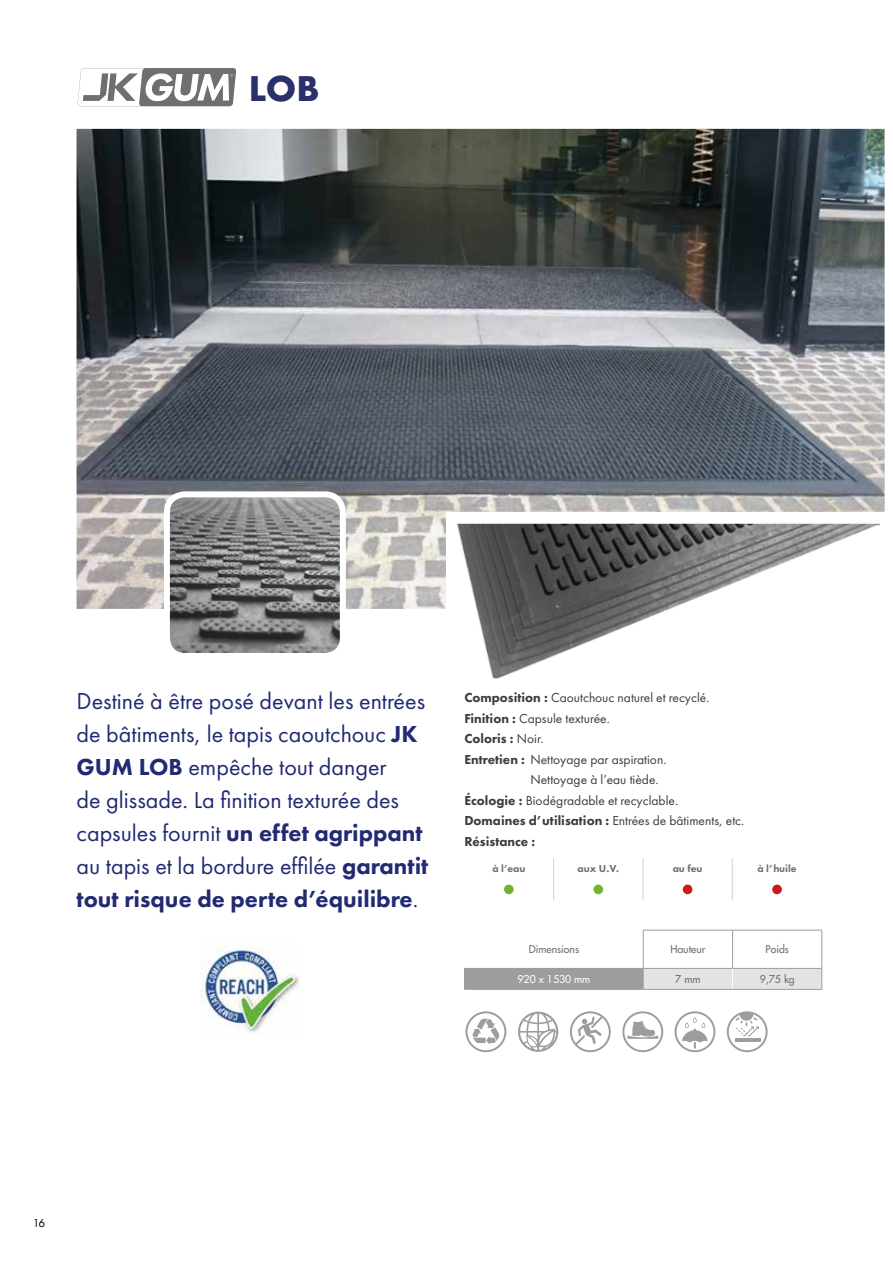
<style>
.page{position:relative;width:893px;height:1263px;background:#fff}
.page>*{position:absolute;margin:0;border:0;box-sizing:border-box;transform-origin:0 0}
.t1{font:700 33px "Futura";color:#29306c}
.t2{font:24px/33px "Futura PT";color:#212a72}
.t3{font:13.5px "Futura PT";color:#3c3c3b}
.t4{font:800 13.5px "Futura PT";color:#3c3c3b}
.t5{font:12px "Futura PT";color:#000}
.t6{font:10.5px "Futura";color:#706f6f}
.t7{font:800 10.5px "Futura PT";color:#706f6f}
.t8{font:10.5px "Futura";color:#fff}
.s1{font-weight:800}
.s2{font-weight:400}
</style>
<div class="page">
<img style="left:77px;top:129px;width:807px;height:480px">
<div style="left:446px;top:513px;width:447px;height:179px;background:#fff"></div>
<svg style="left:504px;top:858px;width:278px;height:42px"></svg>
<div style="left:504px;top:884px;width:10px;height:10px;background:#70b62c;border-radius:50%"></div>
<svg style="left:593px;top:884px;width:10px;height:10px"></svg>
<div style="left:683px;top:884px;width:9px;height:10px;background:#cd171a;border-radius:50%"></div>
<div style="left:772px;top:884px;width:10px;height:10px;background:#cd171a;border-radius:50%"></div>
<div style="left:465px;top:968px;width:178px;height:21px;background:#9d9d9c"></div>
<svg style="left:464px;top:969px;width:1px;height:20px"></svg>
<hr style="left:464px;top:968px;width:179px;height:1px;background:#9d9d9c">
<hr style="left:464px;top:989px;width:179px;height:1px;background:#9d9d9c">
<hr style="left:643px;top:989px;width:89px;height:1px;background:#9d9d9c">
<hr style="left:732px;top:989px;width:90px;height:1px;background:#9d9d9c">
<svg style="left:643px;top:930px;width:179px;height:59px"></svg>
<img style="left:167px;top:494px;width:176px;height:158px">
<div style="left:164px;top:491px;width:182px;height:168px;border:6px solid #fff;border-radius:18px"></div>
<img style="left:443px;top:524px;width:437px;height:155px">
<svg style="left:465px;top:1011px;width:41px;height:41px"></svg>
<svg style="left:518px;top:1012px;width:40px;height:40px"></svg>
<svg style="left:570px;top:1011px;width:41px;height:41px"></svg>
<svg style="left:622px;top:1011px;width:41px;height:41px"></svg>
<svg style="left:675px;top:1011px;width:40px;height:41px"></svg>
<svg style="left:727px;top:1011px;width:41px;height:41px"></svg>
<svg style="left:77px;top:68px;width:159px;height:38px"></svg>
<img style="left:200px;top:945px;width:100px;height:87px">
<h1 class="t1" style="left:249px;top:65px;width:72px">LOB</h1>
<p class="t2" style="left:77px;top:685px;width:353px">Destiné à être posé devant les entrées de bâtiments, le tapis caoutchouc <span class="s1">JK GUM LOB</span> empêche tout danger<br>de glissade. La finition texturée des capsules fournit <span class="s1">un effet agrippant </span>au tapis et la bordure effilée <span class="s1">garantit tout risque de perte d’équilibre</span>.</p>
<p class="t3" style="left:464px;top:690px;width:247px"><span class="s1">Composition :</span> Caoutchouc naturel et recyclé.</p>
<p class="t3" style="left:464px;top:710px;width:147px"><span class="s1">Finition :</span> Capsule texturée.</p>
<p class="t4" style="left:464px;top:730px;width:81px">Coloris : <span class="s2">Noir.</span></p>
<p class="t3" style="left:464px;top:751px;width:204px"><span class="s1">Entretien :</span> Nettoyage par aspiration.</p>
<p class="t3" style="left:530px;top:772px;width:130px">Nettoyage à l’eau tiède.</p>
<p class="t3" style="left:464px;top:792px;width:215px"><span class="s1">Écologie :</span> Biodégradable et recyclable.</p>
<p class="t3" style="left:464px;top:813px;width:281px"><span class="s1">Domaines d’utilisation :</span> Entrées de bâtiments, etc.</p>
<p class="t4" style="left:464px;top:833px;width:72px">Résistance :</p>
<p class="t7" style="left:492px;top:862px;width:34px">à l’eau</p>
<p class="t7" style="left:578px;top:862px;width:43px">aux U.V.</p>
<p class="t7" style="left:673px;top:862px;width:31px">au feu</p>
<p class="t7" style="left:757px;top:862px;width:41px">à l’huile</p>
<p class="t6" style="left:529px;top:943px;width:52px">Dimensions</p>
<p class="t6" style="left:670px;top:943px;width:37px">Hauteur</p>
<p class="t6" style="left:765px;top:943px;width:25px">Poids</p>
<p class="t8" style="left:517px;top:972px;width:74px">920 x 1530 mm</p>
<p class="t6" style="left:675px;top:972px;width:27px">7 mm</p>
<p class="t6" style="left:760px;top:972px;width:36px">9,75 kg</p>
<p class="t5" style="left:33px;top:1216px;width:14px">16</p>
</div>
